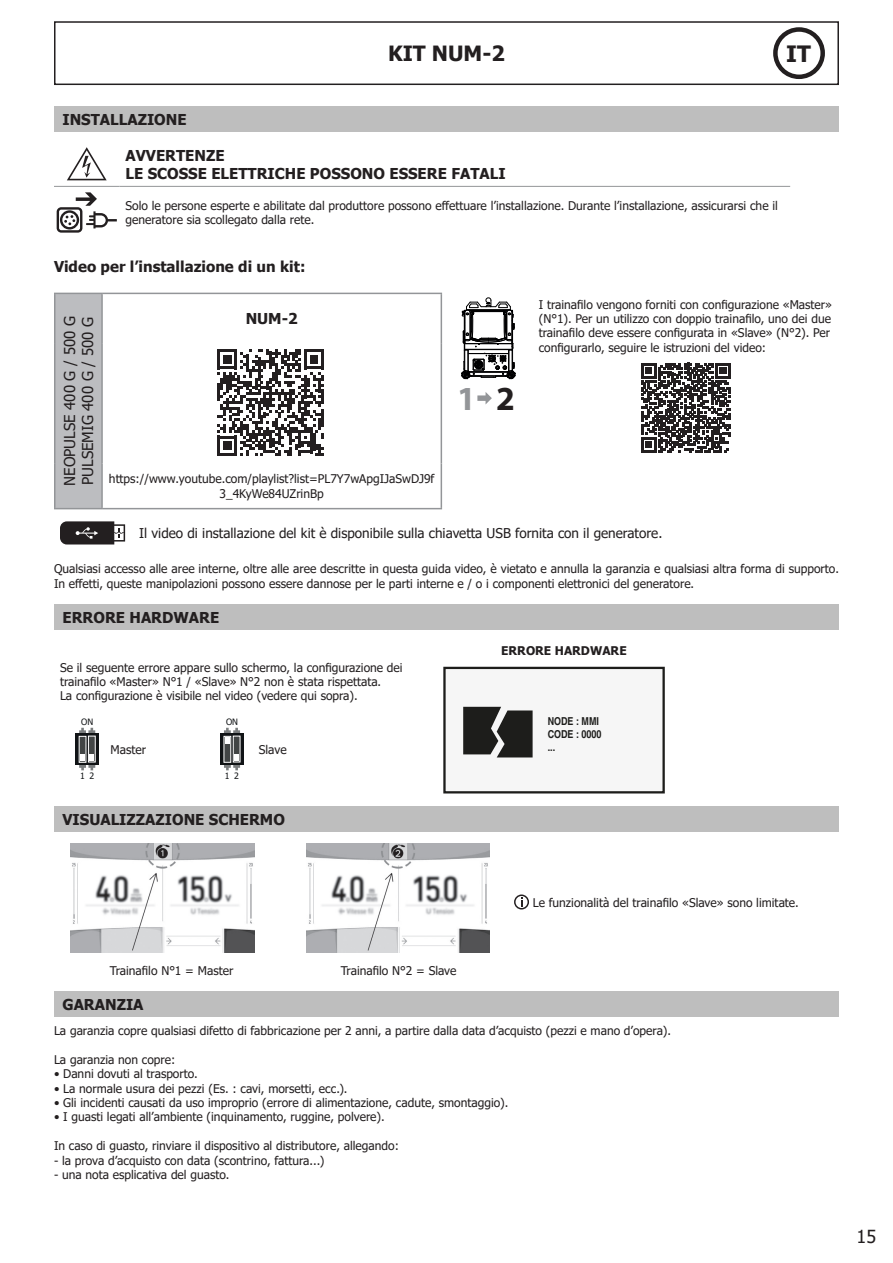
<style>
.page{position:relative;width:893px;height:1263px;background:#fff}
.page>*{position:absolute;margin:0;border:0;box-sizing:border-box;transform-origin:0 0}
.t1{font:700 33.75px "Myriad Pro";color:#939598}
.t2{font:700 22.5px "Tahoma";color:#231f20}
.t3{font:700 21px "Tahoma";color:#231f20}
.t4{font:18px "Tahoma";color:#231f20}
.t5{font:700 15px "Tahoma";color:#231f20}
.t6{font:15px "Tahoma";color:#231f20}
.t7{font:13.5px "Tahoma";color:#231f20}
.t8{font:12px/14.4px "Tahoma";color:#231f20}
.t9{font:700 12px "Tahoma";color:#231f20}
.t10{font:700 condensed 10.95px/13px "Helvetica";color:#1d1d1b}
.t11{font:8.7px "Tahoma";color:#111416}
.s1{color:#231f20}
</style>
<div class="page">
<div style="left:54px;top:21px;width:785px;height:64px;border:2px solid #231f20"></div>
<div style="left:773px;top:27px;width:52px;height:52px;border:4px solid #231f20;border-radius:50%"></div>
<div style="left:54px;top:106px;width:784px;height:26px;background:#bebebe"></div>
<hr style="left:54px;top:186px;width:65px;height:1px;background:#939598">
<hr style="left:119px;top:186px;width:671px;height:1px;background:#939598">
<svg style="left:67px;top:147px;width:40px;height:33px"></svg>
<svg style="left:57px;top:192px;width:60px;height:41px"></svg>
<div style="left:55px;top:293px;width:47px;height:216px;background:#bcbdc0"></div>
<hr style="left:54px;top:293px;width:48px;height:1px;background:#939598">
<hr style="left:54px;top:294px;width:2px;height:50px;background:#939598">
<hr style="left:102px;top:293px;width:340px;height:1px;background:#939598">
<hr style="left:101px;top:294px;width:2px;height:50px;background:#939598">
<hr style="left:441px;top:294px;width:1px;height:50px;background:#939598">
<hr style="left:54px;top:344px;width:2px;height:119px;background:#939598">
<hr style="left:101px;top:344px;width:2px;height:119px;background:#939598">
<hr style="left:441px;top:344px;width:1px;height:119px;background:#939598">
<hr style="left:54px;top:463px;width:2px;height:45px;background:#939598">
<hr style="left:101px;top:463px;width:2px;height:45px;background:#939598">
<hr style="left:441px;top:463px;width:1px;height:45px;background:#939598">
<hr style="left:54px;top:508px;width:48px;height:1px;background:#939598">
<hr style="left:102px;top:508px;width:340px;height:1px;background:#939598">
<svg style="left:461px;top:297px;width:55px;height:82px"></svg>
<svg style="left:477px;top:392px;width:15px;height:12px"></svg>
<svg style="left:641px;top:363px;width:90px;height:89px"></svg>
<svg style="left:217px;top:349px;width:107px;height:107px"></svg>
<svg style="left:60px;top:521px;width:65px;height:23px"></svg>
<div style="left:54px;top:604px;width:784px;height:26px;background:#bebebe"></div>
<svg style="left:79px;top:728px;width:16px;height:6px"></svg>
<svg style="left:76px;top:734px;width:23px;height:31px"></svg>
<div style="left:79px;top:736px;width:7px;height:26px;background:#424545"></div>
<div style="left:88px;top:736px;width:7px;height:26px;background:#424545"></div>
<div style="left:88px;top:736px;width:8px;height:26px;border:1px solid #fff"></div>
<svg style="left:79px;top:754px;width:16px;height:16px"></svg>
<svg style="left:221px;top:734px;width:23px;height:31px"></svg>
<div style="left:224px;top:736px;width:7px;height:26px;background:#424545"></div>
<div style="left:224px;top:736px;width:7px;height:26px;border:1px solid #fff"></div>
<div style="left:233px;top:736px;width:7px;height:26px;background:#424545"></div>
<div style="left:233px;top:736px;width:7px;height:26px;border:1px solid #fff"></div>
<svg style="left:224px;top:755px;width:16px;height:15px"></svg>
<svg style="left:224px;top:728px;width:16px;height:16px"></svg>
<div style="left:444px;top:668px;width:220px;height:124px;background:#f6f6f6"></div>
<div style="left:443px;top:667px;width:222px;height:126px;border:2px solid #1d1d1b"></div>
<svg style="left:463px;top:707px;width:70px;height:50px"></svg>
<div style="left:54px;top:806px;width:784px;height:26px;background:#bebebe"></div>
<img style="left:71px;top:843px;width:183px;height:110px">
<img style="left:306px;top:843px;width:184px;height:110px">
<svg style="left:514px;top:894px;width:15px;height:15px"></svg>
<div style="left:54px;top:992px;width:784px;height:25px;background:#bebebe"></div>
<p class="t3" style="left:388px;top:39px;width:118px">KIT NUM-2</p>
<p class="t2" style="left:786px;top:38px;width:26px">IT</p>
<p class="t5" style="left:63px;top:109px;width:126px">INSTALLAZIONE</p>
<p class="t5" style="left:125px;top:145px;width:101px">AVVERTENZE</p>
<p class="t5" style="left:125px;top:163px;width:382px">LE SCOSSE ELETTRICHE POSSONO ESSERE FATALI</p>
<p class="t8" style="left:125px;top:199px;width:654px">Solo le persone esperte e abilitate dal produttore possono effettuare l’installazione. Durante l’installazione, assicurarsi che il generatore sia scollegato dalla rete.</p>
<p class="t5" style="left:54px;top:256px;width:253px">Video per l’installazione di un kit:</p>
<p class="t8" style="left:539px;top:298px;width:295px">I trainafilo vengono forniti con configurazione «Master» (N°1). Per un utilizzo con doppio trainafilo, uno dei due trainafilo deve essere configurata in «Slave» (N°2). Per configurarlo, seguire le istruzioni del video:</p>
<p class="t6" style="left:60px;top:486px;width:171px;rotate:-90deg">NEOPULSE 400 G / 500 G</p>
<p class="t6" style="left:78px;top:485px;width:169px;rotate:-90deg">PULSEMIG 400 G / 500 G</p>
<p class="t5" style="left:246px;top:308px;width:54px">NUM-2</p>
<p class="t1" style="left:457px;top:376px;width:59px">1 <span class="s1">2</span></p>
<p class="t8" style="left:109px;top:473px;width:327px;text-align:center">https://www.youtube.com/playlist?list=PL7Y7wApgIJaSwDJ9f<br>3_4KyWe84UZrinBp</p>
<p class="t7" style="left:139px;top:524px;width:525px">Il video di installazione del kit è disponibile sulla chiavetta USB fornita con il generatore.</p>
<p class="t8" style="left:54px;top:562px;width:786px">Qualsiasi accesso alle aree interne, oltre alle aree descritte in questa guida video, è vietato e annulla la garanzia e qualsiasi altra forma di supporto.<br>In effetti, queste manipolazioni possono essere dannose per le parti interne e / o i componenti elettronici del generatore.</p>
<p class="t5" style="left:63px;top:607px;width:158px">ERRORE HARDWARE</p>
<p class="t8" style="left:60px;top:661px;width:344px">Se il seguente errore appare sullo schermo, la configurazione dei trainafilo «Master» N°1 / «Slave» N°2 non è stata rispettata.</p>
<p class="t8" style="left:60px;top:689px;width:299px">La configurazione è visibile nel video (vedere qui sopra).</p>
<p class="t9" style="left:501px;top:642px;width:127px">ERRORE HARDWARE</p>
<p class="t11" style="left:81px;top:716px;width:14px">ON</p>
<p class="t11" style="left:80px;top:770px;width:16px">1 2</p>
<p class="t8" style="left:111px;top:743px;width:37px">Master</p>
<p class="t11" style="left:226px;top:716px;width:14px">ON</p>
<p class="t11" style="left:225px;top:770px;width:16px">1 2</p>
<p class="t8" style="left:259px;top:743px;width:29px">Slave</p>
<p class="t5" style="left:63px;top:809px;width:224px">VISUALIZZAZIONE SCHERMO</p>
<p class="t10" style="left:548px;top:714px;width:55px">NODE : MMI<br>CODE : 0000 ...</p>
<p class="t8" style="left:533px;top:896px;width:268px">Le funzionalità del trainafilo «Slave» sono limitate.</p>
<p class="t8" style="left:110px;top:964px;width:125px">Trainafilo N°1 = Master</p>
<p class="t8" style="left:341px;top:964px;width:117px">Trainafilo N°2 = Slave</p>
<p class="t5" style="left:63px;top:994px;width:83px">GARANZIA</p>
<p class="t8" style="left:54px;top:1024px;width:619px">La garanzia copre qualsiasi difetto di fabbricazione per 2 anni, a partire dalla data d’acquisto (pezzi e mano d’opera).</p>
<p class="t8" style="left:54px;top:1053px;width:123px">La garanzia non copre:</p>
<p class="t8" style="left:54px;top:1067px;width:145px">• Danni dovuti al trasporto.</p>
<p class="t8" style="left:54px;top:1082px;width:295px">• La normale usura dei pezzi (Es. : cavi, morsetti, ecc.).</p>
<p class="t8" style="left:54px;top:1096px;width:456px">• Gli incidenti causati da uso improprio (errore di alimentazione, cadute, smontaggio).</p>
<p class="t8" style="left:54px;top:1110px;width:332px">• I guasti legati all’ambiente (inquinamento, ruggine, polvere).</p>
<p class="t8" style="left:54px;top:1139px;width:346px">In caso di guasto, rinviare il dispositivo al distributore, allegando:</p>
<p class="t8" style="left:54px;top:1154px;width:272px">- la prova d’acquisto con data (scontrino, fattura...)</p>
<p class="t8" style="left:54px;top:1168px;width:177px">- una nota esplicativa del guasto.</p>
<p class="t4" style="left:856px;top:1224px;width:21px">15</p>
</div>
